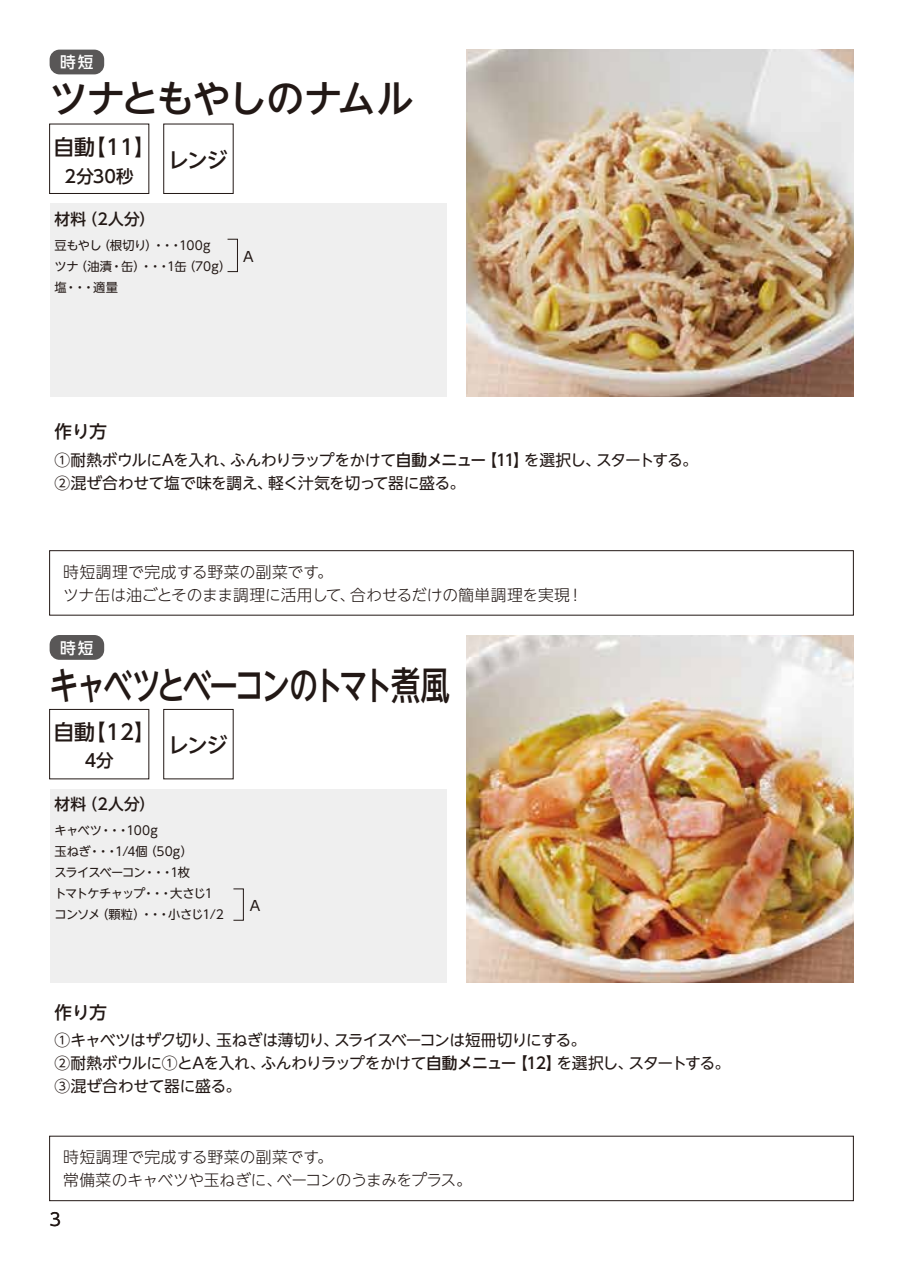
<style>
.page{position:relative;width:903px;height:1275px;background:#fff}
.page>*{position:absolute;margin:0;border:0;box-sizing:border-box;transform-origin:0 0}
.t1{font:500 38.5px "UD Shin Go NT Pro";letter-spacing:-.085em;color:#221815;scale:.76 1}
.t2{font:500 38.5px "UD Shin Go NT Pro";letter-spacing:-.055em;color:#221815}
.t3{font:500 21px "UD Shin Go NT Pro";letter-spacing:-.04em;color:#221815}
.t4{font:500 17.5px "UD Shin Go NT Pro";color:#221815}
.t5{font:17.5px "UD Shin Go NT Pro";color:#221815}
.t6{font:15.75px/22.8px "UD Shin Go NT Pro";letter-spacing:-.03em;color:#221815}
.t7{font:300 15.75px/22.8px "UD Shin Go NT Pro";letter-spacing:.005em;color:#221815}
.t8{font:500 15.75px "UD Shin Go NT Pro";letter-spacing:.025em;color:#221815}
.t9{font:500 15.75px "UD Shin Go NT Pro";color:#fff}
.t10{font:14px "UD Shin Go NT Pro";color:#221815}
.t11{font:12.25px/21px "UD Shin Go NT Pro";letter-spacing:-.05em;color:#221815}
.t12{font:12.25px/21px "UD Shin Go NT Pro";letter-spacing:-.025em;color:#221815}
.s1{font-weight:500}
</style>
<div class="page">
<div style="left:50px;top:789px;width:396px;height:193px;background:#efefef"></div>
<div style="left:50px;top:203px;width:396px;height:194px;background:#efefef"></div>
<img style="left:466px;top:635px;width:387px;height:347px">
<div style="left:233px;top:888px;width:11px;height:33px;border:1px solid #221815"></div>
<div style="left:49px;top:124px;width:100px;height:70px;border:1px solid #221815"></div>
<div style="left:163px;top:124px;width:71px;height:70px;border:1px solid #221815"></div>
<div style="left:163px;top:709px;width:71px;height:70px;border:1px solid #221815"></div>
<img style="left:466px;top:50px;width:387px;height:347px">
<div style="left:227px;top:239px;width:11px;height:33px;border:1px solid #221815"></div>
<div style="left:49px;top:709px;width:100px;height:70px;border:1px solid #221815"></div>
<div style="left:49px;top:550px;width:805px;height:66px;border:1px solid #221815"></div>
<div style="left:49px;top:1136px;width:805px;height:65px;border:1px solid #221815"></div>
<div style="left:50px;top:635px;width:54px;height:25px;background:#595757;border-radius:10px"></div>
<div style="left:50px;top:50px;width:54px;height:24px;background:#595757;border-radius:10px"></div>
<p class="t9" style="left:60px;top:50px;width:35px">時短</p>
<h1 class="t2" style="left:50px;top:68px;width:366px">ツナともやしのナムル</h1>
<h2 class="t3" style="left:53px;top:130px;width:103px">自動【11】</h2>
<p class="t4" style="left:65px;top:162px;width:71px">2分30秒</p>
<h2 class="t3" style="left:168px;top:143px;width:61px">レンジ</h2>
<p class="t8" style="left:55px;top:206px;width:102px">材料（2人分）</p>
<p class="t12" style="left:55px;top:234px;width:178px">豆もやし（根切り）・・・100g<br>ツナ（油漬・缶）・・・1缶（70g）塩・・・適量</p>
<p class="t10" style="left:243px;top:245px;width:12px">A</p>
<p class="t4" style="left:55px;top:417px;width:54px">作り方</p>
<p class="t6" style="left:55px;top:448px;width:645px">①耐熱ボウルにAを入れ、ふんわりラップをかけて<span class="s1">自動メニュー【11】</span>を選択し、スタートする。<br>②混ぜ合わせて塩で味を調え、軽く汁気を切って器に盛る。</p>
<p class="t7" style="left:63px;top:560px;width:521px">時短調理で完成する野菜の副菜です。<br>ツナ缶は油ごとそのまま調理に活用して、合わせるだけの簡単調理を実現！</p>
<p class="t9" style="left:60px;top:635px;width:35px">時短</p>
<h1 class="t1" style="left:50px;top:654px;width:528px">キャベツとベーコンのトマト煮風</h1>
<h2 class="t3" style="left:53px;top:715px;width:103px">自動【12】</h2>
<p class="t4" style="left:85px;top:746px;width:30px">4分</p>
<p class="t8" style="left:55px;top:792px;width:102px">材料（2人分）</p>
<h2 class="t3" style="left:168px;top:728px;width:61px">レンジ</h2>
<p class="t11" style="left:55px;top:820px;width:171px">キャベツ・・・100g<br>玉ねぎ・・・1/4個（50g）<br>スライスベーコン・・・1枚<br>トマトケチャップ・・・大さじ1コンソメ（顆粒）・・・小さじ1/2</p>
<p class="t10" style="left:250px;top:895px;width:12px">A</p>
<p class="t4" style="left:55px;top:998px;width:54px">作り方</p>
<p class="t6" style="left:55px;top:1029px;width:677px">①キャベツはザク切り、玉ねぎは薄切り、スライスベーコンは短冊切りにする。<br>②耐熱ボウルに①とAを入れ、ふんわりラップをかけて<span class="s1">自動メニュー【12】</span>を選択し、スタートする。<br>③混ぜ合わせて器に盛る。</p>
<p class="t7" style="left:63px;top:1145px;width:410px">時短調理で完成する野菜の副菜です。<br>常備菜のキャベツや玉ねぎに、ベーコンのうまみをプラス。</p>
<p class="t5" style="left:50px;top:1206px;width:13px">3</p>
</div>
